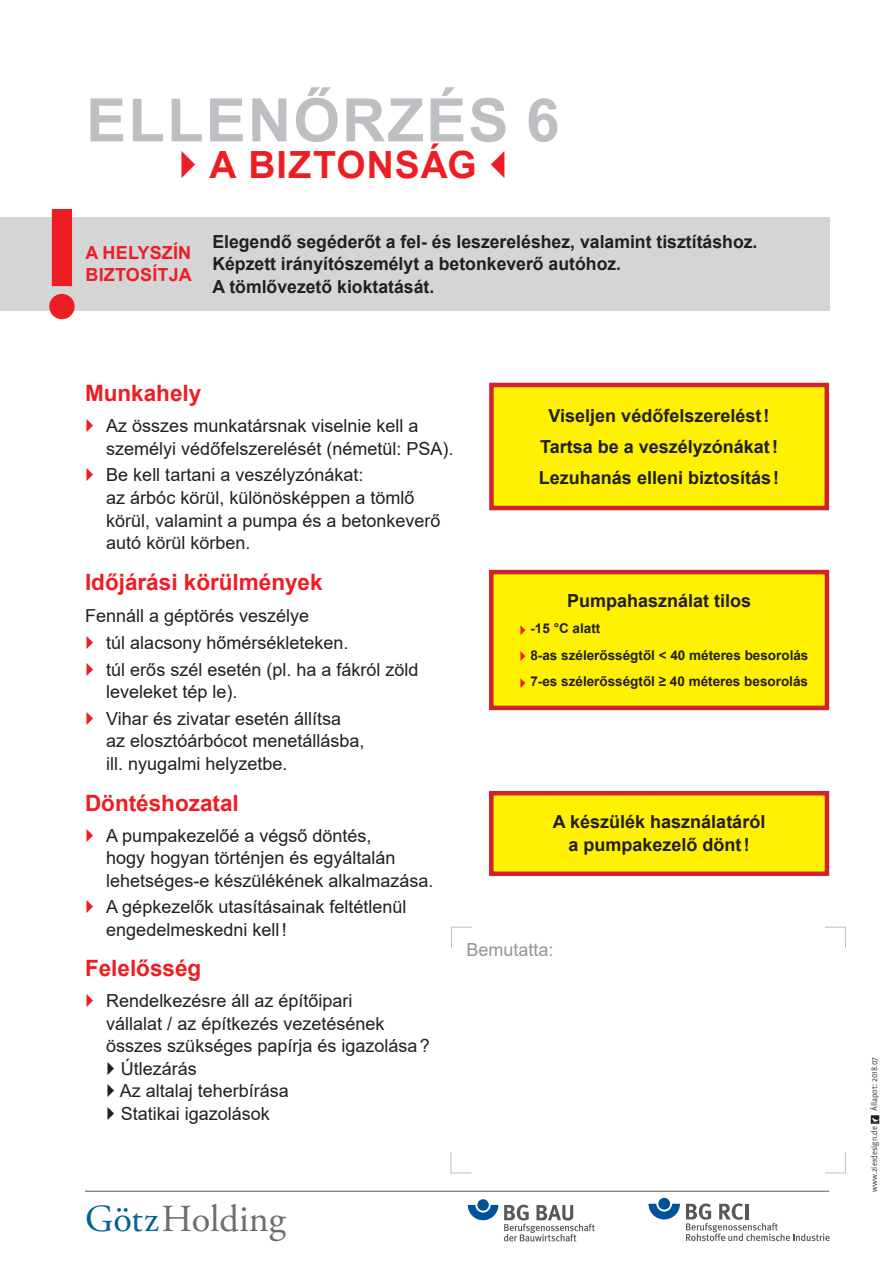
<style>
.page{position:relative;width:893px;height:1263px;background:#fff}
.page>*{position:absolute;margin:0;border:0;box-sizing:border-box;transform-origin:0 0}
.t1{font:600 143.4px "Futura ND";color:#ee1d23}
.t2{font:700 60px "Arial";letter-spacing:.035em;color:#bebfc2}
.t3{font:38.1px "Adobe Garamond Pro";color:#6c6d70}
.t4{font:700 37.5px "Arial";letter-spacing:.03em;color:#ee1d23}
.t5{font:700 22.5px "Arial";color:#ee1d23}
.t6{font:18px/22.5px "Arial";color:#231f20}
.t7{font:700 18px/22.5px "Arial";color:#231f20;text-align:center}
.t8{font:700 18px/22.5px "Arial";letter-spacing:.01em;color:#ee1d23}
.t9{font:18px "Arial";color:#939598}
.t10{font:700 13.5px/26.5px "Arial";color:#231f20}
.t11{font:300 9px "Profile OT";color:#231f20}
.s1{color:#00648e}
</style>
<div class="page">
<div style="left:0;top:217px;width:829px;height:93px;background:#d4d5d7"></div>
<svg style="left:648px;top:1204px;width:32px;height:15px"></svg>
<div style="left:658px;top:1198px;width:12px;height:11px;background:#01519b;border-radius:50%"></div>
<svg style="left:686px;top:1203px;width:144px;height:38px"></svg>
<div style="left:489px;top:791px;width:340px;height:85px;background:#fff101;border:4px solid #d1232a"></div>
<div style="left:489px;top:570px;width:340px;height:140px;background:#fff101;border:4px solid #d1232a"></div>
<div style="left:489px;top:383px;width:340px;height:127px;background:#fff101;border:4px solid #d1232a"></div>
<hr style="left:85px;top:1191px;width:744px;height:1px;background:#6c6d70">
<svg style="left:451px;top:927px;width:21px;height:21px"></svg>
<svg style="left:825px;top:927px;width:21px;height:21px"></svg>
<svg style="left:451px;top:1152px;width:21px;height:21px"></svg>
<svg style="left:825px;top:1152px;width:21px;height:21px"></svg>
<svg style="left:871px;top:1115px;width:8px;height:9px"></svg>
<svg style="left:468px;top:1205px;width:30px;height:15px"></svg>
<div style="left:477px;top:1199px;width:12px;height:12px;background:#01519b;border-radius:50%"></div>
<svg style="left:504px;top:1205px;width:91px;height:36px"></svg>
<h2 class="t2" style="left:86px;top:78px;width:475px">ELLENŐRZÉS 6</h2>
<h3 class="t4" style="left:210px;top:138px;width:269px">A BIZTONSÁG</h3>
<h1 class="t1" style="left:42px;top:167px;width:42px">!</h1>
<p class="t8" style="left:86px;top:242px;width:108px">A HELYSZÍN<br>BIZTOSÍTJA</p>
<p class="t7" style="left:212px;top:230px;width:547px;text-align:left">Elegendő segéderőt a fel- és leszereléshez, valamint tisztításhoz.<br>Képzett irányítószemélyt a betonkeverő autóhoz.<br>A tömlővezető kioktatását.</p>
<p class="t5" style="left:85px;top:377px;width:118px">Munkahely</p>
<p class="t6" style="left:106px;top:415px;width:349px">Az összes munkatársnak viselnie kell a személyi védőfelszerelését (németül: PSA).</p>
<p class="t6" style="left:106px;top:464px;width:336px">Be kell tartani a veszélyzónákat:<br>az árbóc körül, különösképpen a tömlő körül, valamint a pumpa és a betonkeverő autó körül körben.</p>
<p class="t5" style="left:85px;top:566px;width:239px">Időjárási körülmények</p>
<p class="t6" style="left:106px;top:602px;width:314px;line-height:26.7px;text-indent:-21px">Fennáll a géptörés veszélye<br>túl alacsony hőmérsékleteken.<br>túl erős szél esetén (pl. ha a fákról zöld</p>
<p class="t6" style="left:106px;top:678px;width:236px;line-height:26.7px">leveleket tép le).<br>Vihar és zivatar esetén állítsa</p>
<p class="t6" style="left:106px;top:730px;width:260px">az elosztóárbócot menetállásba, ill. nyugalmi helyzetbe.</p>
<p class="t5" style="left:85px;top:787px;width:155px">Döntéshozatal</p>
<p class="t6" style="left:106px;top:824px;width:329px">A pumpakezelőé a végső döntés,<br>hogy hogyan történjen és egyáltalán lehetséges-e készülékének alkalmazása.</p>
<p class="t6" style="left:106px;top:896px;width:302px">A gépkezelők utasításainak feltétlenül engedelmeskedni kell!</p>
<p class="t5" style="left:85px;top:953px;width:118px">Felelősség</p>
<p class="t6" style="left:106px;top:990px;width:248px">Rendelkezésre áll az építőipari</p>
<p class="t6" style="left:106px;top:1012px;width:280px">vállalat / az építkezés vezetésének</p>
<p class="t6" style="left:106px;top:1035px;width:325px">összes szükséges papírja és igazolása?</p>
<p class="t6" style="left:121px;top:1057px;width:78px">Útlezárás</p>
<p class="t6" style="left:120px;top:1080px;width:171px">Az altalaj teherbírása</p>
<p class="t6" style="left:121px;top:1102px;width:151px">Statikai igazolások</p>
<p class="t7" style="left:539px;top:400px;width:242px;line-height:31px">Viseljen védőfelszerelést!<br>Tartsa be a veszélyzónákat!<br>Lezuhanás elleni biztosítás!</p>
<p class="t7" style="left:567px;top:589px;width:186px">Pumpahasználat tilos</p>
<p class="t10" style="left:530px;top:615px;width:280px">-15 °C alatt<br>8-as szélerősségtől &lt; 40 méteres besorolás<br>7-es szélerősségtől ≥ 40 méteres besorolás</p>
<p class="t7" style="left:553px;top:811px;width:214px">A készülék használatáról a pumpakezelő dönt!</p>
<p class="t9" style="left:466px;top:937px;width:89px">Bemutatta:</p>
<h3 class="t3" style="left:85px;top:1196px;width:202px"><span class="s1">Götz</span>Holding</h3>
<p class="t11" style="left:869px;top:1111px;width:55px;rotate:-90deg">Állapot: 2018.07</p>
<p class="t11" style="left:869px;top:1192px;width:67px;rotate:-90deg">www.zierdesign.de</p>
</div>
